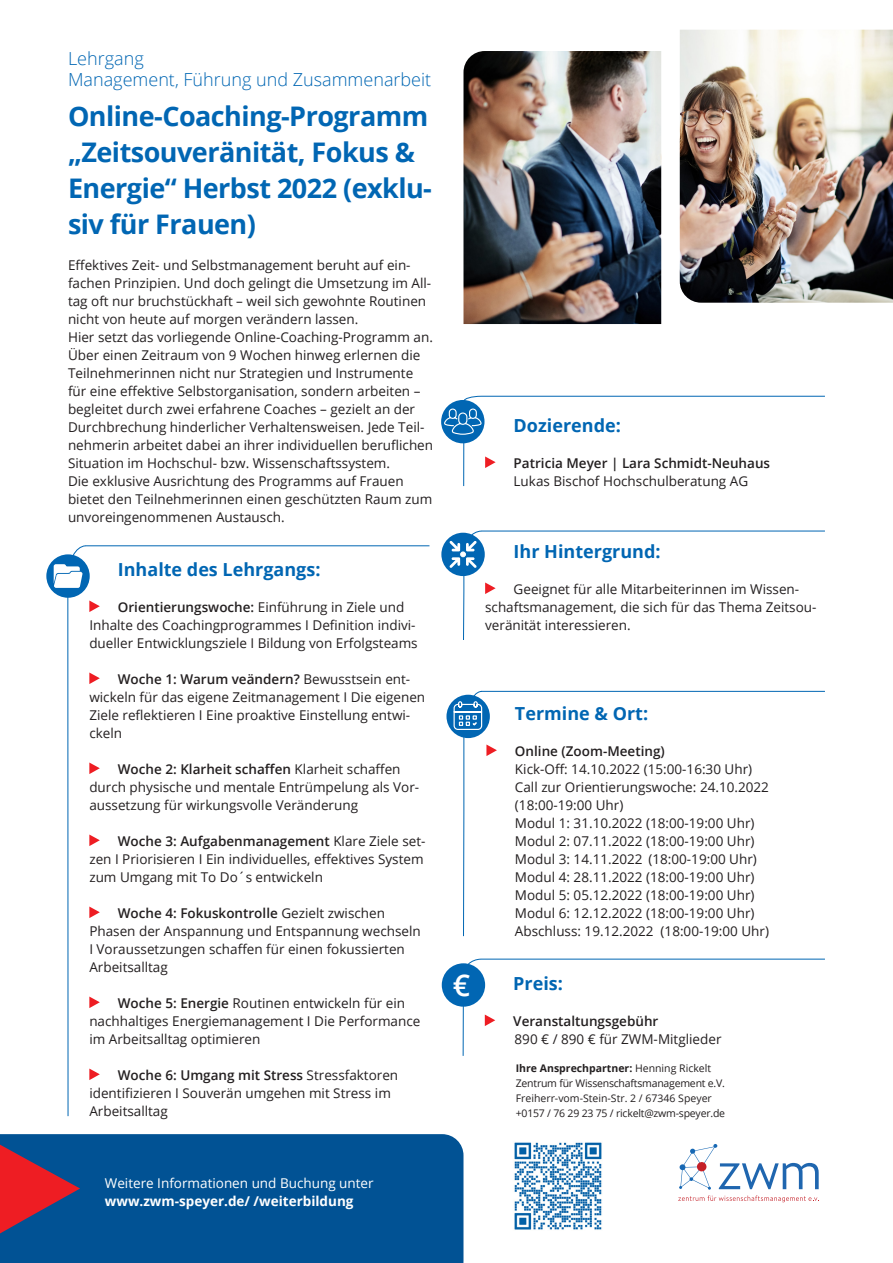
<style>
.page{position:relative;width:893px;height:1263px;background:#fff}
.page>*{position:absolute;margin:0;border:0;box-sizing:border-box;transform-origin:0 0}
.t1{font:600 30px "Open Sans";color:#fff}
.t2{font:700 27px/36px "Open Sans";letter-spacing:-.02em;color:#0166b3}
.t3{font:700 18px "Open Sans";color:#0166b3}
.t4{font:300 18px/21px "Open Sans";color:#0166b3}
.t5{font:13.5px/18px "Open Sans";color:#231f20}
.t6{font:600 13.5px "Open Sans";color:#231f20}
.t7{font:13.5px "Open Sans";color:#fff}
.t8{font:700 13.5px "Open Sans";color:#fff}
.t9{font:10.5px/15px "Open Sans";letter-spacing:-.02em;color:#231f20}
.s1{font-weight:600}
.s2{font-weight:700}
</style>
<div class="page">
<div style="left:441px;top:400px;width:43px;height:43px;background:#0166b3;border-radius:50%"></div>
<svg style="left:443px;top:396px;width:382px;height:90px"></svg>
<div style="left:0;top:1134px;width:463px;height:129px;background:#015294"></div>
<svg style="left:0;top:1144px;width:80px;height:89px;background:#77375b"></svg>
<img style="left:514px;top:1142px;width:88px;height:88px">
<img style="left:680px;top:30px;width:213px;height:273px">
<img style="left:463px;top:51px;width:198px;height:273px">
<svg style="left:67px;top:545px;width:363px;height:571px"></svg>
<svg style="left:463px;top:959px;width:362px;height:97px"></svg>
<div style="left:442px;top:963px;width:43px;height:44px;background:#0166b3;border-radius:50%"></div>
<svg style="left:463px;top:691px;width:362px;height:245px"></svg>
<svg style="left:678px;top:1144px;width:141px;height:58px"></svg>
<div style="left:446px;top:695px;width:44px;height:43px;background:#0166b3;border-radius:50%"></div>
<svg style="left:453px;top:701px;width:30px;height:29px"></svg>
<div style="left:441px;top:533px;width:44px;height:43px;background:#0166b3;border-radius:50%"></div>
<svg style="left:449px;top:531px;width:376px;height:109px"></svg>
<div style="left:46px;top:554px;width:44px;height:44px;background:#0166b3;border-radius:50%"></div>
<svg style="left:54px;top:564px;width:28px;height:24px"></svg>
<p class="t4" style="left:68px;top:47px;width:365px">Lehrgang<br>Management, Führung und Zusammenarbeit</p>
<p class="t2" style="left:68px;top:98px;width:365px">Online-Coaching-Programm „Zeitsouveränität, Fokus &amp;<br>Energie“ Herbst 2022 (exklu&shy;siv für Frauen)</p>
<p class="t5" style="left:68px;top:256px;width:365px">Effektives Zeit- und Selbstmanagement beruht auf ein&shy;fachen Prinzipien. Und doch gelingt die Umsetzung im All&shy;tag oft nur bruchstückhaft – weil sich gewohnte Routinen nicht von heute auf morgen verändern lassen.</p>
<p class="t5" style="left:68px;top:328px;width:367px">Hier setzt das vorliegende Online-Coaching-Programm an.<br>Über einen Zeitraum von 9 Wochen hinweg erlernen die Teilnehmerinnen nicht nur Strategien und Instrumente für eine effektive Selbstorganisation, sondern arbeiten – begleitet durch zwei erfahrene Coaches – gezielt an der Durchbrechung hinderlicher Verhaltensweisen. Jede Teil&shy;nehmerin arbeitet dabei an ihrer individuellen beruflichen Situation im Hochschul- bzw. Wissenschaftssystem.</p>
<p class="t5" style="left:68px;top:472px;width:366px">Die exklusive Ausrichtung des Programms auf Frauen bietet den Teilnehmerinnen einen geschützten Raum zum unvoreingenommenen Austausch.</p>
<p class="t3" style="left:118px;top:557px;width:204px">Inhalte des Lehrgangs:</p>
<p class="t5" style="left:89px;top:598px;width:330px;text-indent:29px"><span class="s1">Orientierungswoche:</span> Einführung in Ziele und<br>Inhalte des Coachingprogrammes I Definition indivi&shy;dueller Entwicklungsziele I Bildung von Erfolgsteams</p>
<p class="t5" style="left:89px;top:670px;width:337px;text-indent:29px"><span class="s1">Woche 1: Warum veändern?</span> Bewusstsein ent&shy;wickeln für das eigene Zeitmanagement I Die eigenen Ziele reflektieren I Eine proaktive Einstellung entwi&shy;ckeln</p>
<p class="t5" style="left:89px;top:760px;width:331px;text-indent:29px"><span class="s1">Woche 2: Klarheit schaffen</span> Klarheit schaffen durch physische und mentale Entrümpelung als Vor&shy;aussetzung für wirkungsvolle Veränderung</p>
<p class="t5" style="left:89px;top:832px;width:338px;text-indent:29px"><span class="s1">Woche 3: Aufgabenmanagement</span> Klare Ziele set&shy;zen I Priorisieren I Ein individuelles, effektives System zum Umgang mit To Do´s entwickeln</p>
<p class="t5" style="left:89px;top:904px;width:333px;text-indent:29px"><span class="s1">Woche 4: Fokuskontrolle</span> Gezielt zwischen Phasen der Anspannung und Entspannung wechseln I Voraussetzungen schaffen für einen fokussierten Arbeitsalltag</p>
<p class="t5" style="left:89px;top:994px;width:333px;text-indent:29px"><span class="s1">Woche 5: Energie</span> Routinen entwickeln für ein nachhaltiges Energiemanagement I Die Performance im Arbeitsalltag optimieren</p>
<p class="t5" style="left:89px;top:1066px;width:310px;text-indent:29px"><span class="s1">Woche 6: Umgang mit Stress</span> Stressfaktoren identifizieren I Souverän umgehen mit Stress im<br>Arbeitsalltag</p>
<p class="t3" style="left:514px;top:413px;width:109px">Dozierende:</p>
<p class="t6" style="left:514px;top:454px;width:258px">Patricia Meyer | Lara Schmidt-Neuhaus</p>
<p class="t5" style="left:514px;top:472px;width:236px">Lukas Bischof Hochschulberatung AG</p>
<p class="t3" style="left:514px;top:539px;width:148px">Ihr Hintergrund:</p>
<p class="t5" style="left:485px;top:580px;width:333px;text-indent:28px">Geeignet für alle Mitarbeiterinnen im Wissen&shy;schaftsmanagement, die sich für das Thema Zeitsou&shy;veränität interessieren.</p>
<p class="t1" style="left:453px;top:964px;width:19px">€</p>
<p class="t3" style="left:515px;top:701px;width:135px">Termine &amp; Ort:</p>
<p class="t6" style="left:515px;top:742px;width:151px">Online (Zoom-Meeting)</p>
<p class="t5" style="left:515px;top:760px;width:239px">Kick-Off: 14.10.2022 (15:00-16:30 Uhr)</p>
<p class="t5" style="left:515px;top:778px;width:255px">Call zur Orientierungswoche: 24.10.2022 (18:00-19:00 Uhr)</p>
<p class="t5" style="left:515px;top:814px;width:241px">Modul 1: 31.10.2022 (18:00-19:00 Uhr)</p>
<p class="t5" style="left:515px;top:832px;width:241px">Modul 2: 07.11.2022 (18:00-19:00 Uhr)</p>
<p class="t5" style="left:515px;top:850px;width:243px">Modul 3: 14.11.2022 (18:00-19:00 Uhr)</p>
<p class="t5" style="left:515px;top:868px;width:241px">Modul 4: 28.11.2022 (18:00-19:00 Uhr)</p>
<p class="t5" style="left:515px;top:886px;width:256px">Modul 5: 05.12.2022 (18:00-19:00 Uhr)<br>Modul 6: 12.12.2022 (18:00-19:00 Uhr)<br>Abschluss: 19.12.2022 (18:00-19:00 Uhr)</p>
<p class="t3" style="left:513px;top:971px;width:51px">Preis:</p>
<p class="t6" style="left:513px;top:1012px;width:147px">Veranstaltungsgebühr</p>
<p class="t5" style="left:515px;top:1030px;width:208px">890 € / 890 € für ZWM-Mitglieder</p>
<p class="t9" style="left:516px;top:1061px;width:211px"><span class="s2">Ihre Ansprechpartner:</span> Henning Rickelt Zentrum für Wissenschaftsmanagement e.V.<br>Freiherr-vom-Stein-Str. 2 / 67346 Speyer +0157 / 76 29 23 75 / rickelt@zwm-speyer.de</p>
<p class="t7" style="left:105px;top:1174px;width:270px">Weitere Informationen und Buchung unter</p>
<p class="t8" style="left:105px;top:1192px;width:250px">www.zwm-speyer.de/ /weiterbildung</p>
</div>
